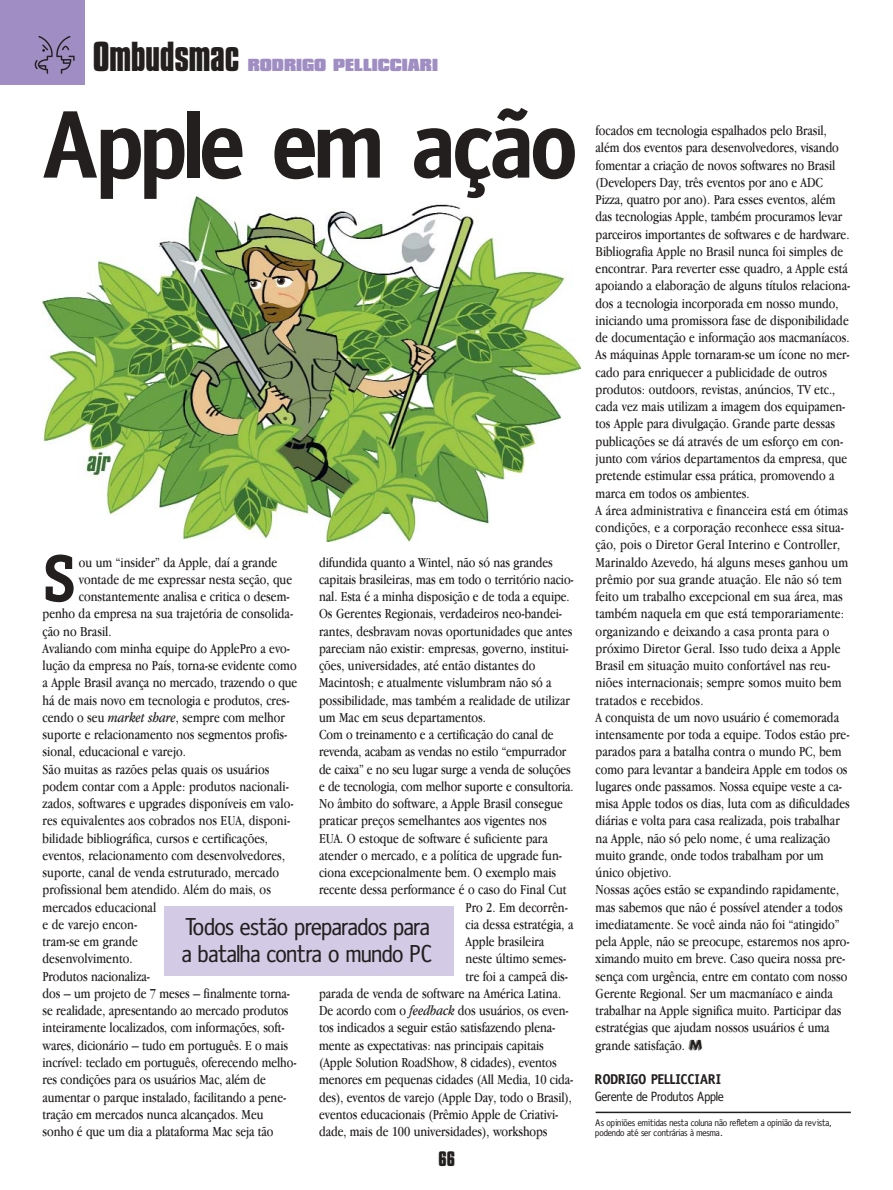
<style>
.page{position:relative;width:893px;height:1190px;background:#fff}
.page>*{position:absolute;margin:0;border:0;box-sizing:border-box;transform-origin:0 0}
.t1{font:700 96.75px "Obscena";letter-spacing:-.025em;color:#231f1f}
.t2{font:700 66.3px "Oficina Serifada";color:#231f1f}
.t3{font:700 36px "Compacta BT";letter-spacing:-.015em;color:#231f1f}
.t4{font:24.75px/27px "Obscena";color:#231f1f}
.t5{font:700 18px "Compacta BT";color:#231f1f}
.t6{font:900 15px "Compacta BT";color:#9f8dc3}
.t7{font:14.25px/17.2px "Macmania Garamond Normal";color:#231f1f}
.t8{font:700 14.25px "Obscena";color:#231f1f}
.t9{font:13.5px "Obscena";color:#231f1f}
.t10{font:9.75px/10.8px "Obscena";color:#231f1f}
.s1{font-style:italic}
</style>
<div class="page">
<img style="left:43px;top:197px;width:537px;height:344px">
<div style="left:0;top:0;width:85px;height:85px;background:#9f8dc3"></div>
<svg style="left:35px;top:36px;width:40px;height:38px"></svg>
<hr style="left:595px;top:1111px;width:255px;height:2px;background:#231f1f">
<div style="left:164px;top:906px;width:289px;height:69px;background:#d3cbe6"></div>
<h3 class="t3" style="left:93px;top:41px;width:148px">Ombudsmac</h3>
<p class="t6" style="left:248px;top:59px;width:192px">RODRIGO PELLICCIARI</p>
<h1 class="t1" style="left:43px;top:111px;width:538px">Apple em ação</h1>
<h2 class="t2" style="left:43px;top:554px;width:35px">S</h2>
<p class="t7" style="left:79px;top:554px;width:200px">ou um “insider” da Apple, daí a grande</p>
<p class="t7" style="left:319px;top:554px;width:235px">difundida quanto a Wintel, não só nas grandes</p>
<p class="t7" style="left:319px;top:572px;width:256px">capitais brasileiras, mas em todo o território nacio-</p>
<p class="t7" style="left:319px;top:589px;width:252px">nal. Esta é a minha disposição e de toda a equipe.</p>
<p class="t7" style="left:319px;top:606px;width:244px">Os Gerentes Regionais, verdadeiros neo-bandei-</p>
<p class="t7" style="left:319px;top:623px;width:255px">rantes, desbravam novas oportunidades que antes</p>
<p class="t7" style="left:319px;top:641px;width:251px">pareciam não existir: empresas, governo, institui-</p>
<p class="t7" style="left:319px;top:658px;width:218px">ções, universidades, até então distantes do</p>
<p class="t7" style="left:319px;top:675px;width:234px">Macintosh; e atualmente vislumbram não só a</p>
<p class="t7" style="left:319px;top:692px;width:252px">possibilidade, mas também a realidade de utilizar</p>
<p class="t7" style="left:319px;top:710px;width:168px">um Mac em seus departamentos.</p>
<p class="t7" style="left:319px;top:727px;width:236px">Com o treinamento e a certificação do canal de</p>
<p class="t7" style="left:319px;top:744px;width:249px">revenda, acabam as vendas no estilo “empurrador</p>
<p class="t7" style="left:319px;top:761px;width:253px">de caixa” e no seu lugar surge a venda de soluções</p>
<p class="t7" style="left:319px;top:779px;width:256px">e de tecnologia, com melhor suporte e consultoria.</p>
<p class="t7" style="left:319px;top:796px;width:245px">No âmbito do software, a Apple Brasil consegue</p>
<p class="t7" style="left:319px;top:813px;width:229px">praticar preços semelhantes aos vigentes nos</p>
<p class="t7" style="left:319px;top:830px;width:230px">EUA. O estoque de software é suficiente para</p>
<p class="t7" style="left:319px;top:848px;width:244px">atender o mercado, e a política de upgrade fun-</p>
<p class="t7" style="left:319px;top:865px;width:239px">ciona excepcionalmente bem. O exemplo mais</p>
<p class="t7" style="left:319px;top:882px;width:249px">recente dessa performance é o caso do Final Cut</p>
<p class="t7" style="left:465px;top:899px;width:104px">Pro 2. Em decorrên-</p>
<p class="t7" style="left:465px;top:916px;width:109px">cia dessa estratégia, a</p>
<p class="t7" style="left:465px;top:934px;width:80px">Apple brasileira</p>
<p class="t7" style="left:465px;top:951px;width:102px">neste último semes-</p>
<p class="t7" style="left:465px;top:968px;width:104px">tre foi a campeã dis-</p>
<p class="t7" style="left:319px;top:985px;width:243px">parada de venda de software na América Latina.</p>
<p class="t7" style="left:319px;top:1003px;width:251px">De acordo com o <span class="s1">feedback</span> dos usuários, os even-</p>
<p class="t7" style="left:319px;top:1020px;width:238px">tos indicados a seguir estão satisfazendo plena-</p>
<p class="t7" style="left:319px;top:1037px;width:226px">mente as expectativas: nas principais capitais</p>
<p class="t7" style="left:319px;top:1055px;width:239px">(Apple Solution RoadShow, 8 cidades), eventos</p>
<p class="t7" style="left:319px;top:1072px;width:256px">menores em pequenas cidades (All Media, 10 cida-</p>
<p class="t7" style="left:319px;top:1089px;width:254px">des), eventos de varejo (Apple Day, todo o Brasil),</p>
<p class="t7" style="left:319px;top:1106px;width:241px">eventos educacionais (Prêmio Apple de Criativi-</p>
<p class="t7" style="left:319px;top:1124px;width:230px">dade, mais de 100 universidades), workshops</p>
<p class="t7" style="left:79px;top:572px;width:215px">vontade de me expressar nesta seção, que</p>
<p class="t7" style="left:79px;top:589px;width:212px">constantemente analisa e critica o desem-</p>
<p class="t7" style="left:43px;top:606px;width:252px">penho da empresa na sua trajetória de consolida-</p>
<p class="t7" style="left:43px;top:623px;width:70px">ção no Brasil.</p>
<p class="t7" style="left:43px;top:641px;width:249px">Avaliando com minha equipe do ApplePro a evo-</p>
<p class="t7" style="left:43px;top:658px;width:256px">lução da empresa no País, torna-se evidente como</p>
<p class="t7" style="left:43px;top:675px;width:256px">a Apple Brasil avança no mercado, trazendo o que</p>
<p class="t7" style="left:43px;top:692px;width:249px">há de mais novo em tecnologia e produtos, cres-</p>
<p class="t7" style="left:43px;top:710px;width:244px">cendo o seu <span class="s1">market share</span>, sempre com melhor</p>
<p class="t7" style="left:43px;top:727px;width:246px">suporte e relacionamento nos segmentos profis-</p>
<p class="t7" style="left:43px;top:744px;width:145px">sional, educacional e varejo.</p>
<p class="t7" style="left:43px;top:761px;width:228px">São muitas as razões pelas quais os usuários</p>
<p class="t7" style="left:43px;top:779px;width:248px">podem contar com a Apple: produtos nacionali-</p>
<p class="t7" style="left:43px;top:796px;width:252px">zados, softwares e upgrades disponíveis em valo-</p>
<p class="t7" style="left:43px;top:813px;width:249px">res equivalentes aos cobrados nos EUA, disponi-</p>
<p class="t7" style="left:43px;top:830px;width:227px">bilidade bibliográfica, cursos e certificações,</p>
<p class="t7" style="left:43px;top:848px;width:244px">eventos, relacionamento com desenvolvedores,</p>
<p class="t7" style="left:43px;top:865px;width:238px">suporte, canal de venda estruturado, mercado</p>
<p class="t7" style="left:43px;top:882px;width:230px">profissional bem atendido. Além do mais, os</p>
<p class="t7" style="left:43px;top:899px;width:115px">mercados educacional</p>
<p class="t7" style="left:43px;top:917px;width:96px">e de varejo encon-</p>
<p class="t7" style="left:43px;top:934px;width:97px">tram-se em grande</p>
<p class="t7" style="left:43px;top:951px;width:92px">desenvolvimento.</p>
<p class="t7" style="left:43px;top:968px;width:109px">Produtos nacionaliza-</p>
<p class="t7" style="left:43px;top:986px;width:249px">dos – um projeto de 7 meses – finalmente torna-</p>
<p class="t7" style="left:43px;top:1003px;width:247px">se realidade, apresentando ao mercado produtos</p>
<p class="t7" style="left:43px;top:1020px;width:244px">inteiramente localizados, com informações, soft-</p>
<p class="t7" style="left:43px;top:1037px;width:247px">wares, dicionário – tudo em português. E o mais</p>
<p class="t7" style="left:43px;top:1055px;width:255px">incrível: teclado em português, oferecendo melho-</p>
<p class="t7" style="left:43px;top:1072px;width:225px">res condições para os usuários Mac, além de</p>
<p class="t7" style="left:43px;top:1089px;width:245px">aumentar o parque instalado, facilitando a pene-</p>
<p class="t7" style="left:43px;top:1106px;width:222px">tração em mercados nunca alcançados. Meu</p>
<p class="t7" style="left:43px;top:1124px;width:232px">sonho é que um dia a plataforma Mac seja tão</p>
<h3 class="t4" style="left:183px;top:915px;width:252px">Todos estão preparados para a batalha contra o mundo PC</h3>
<p class="t5" style="left:438px;top:1150px;width:18px">66</p>
<p class="t7" style="left:595px;top:123px;width:256px">focados em tecnologia espalhados pelo Brasil, além dos eventos para desenvolvedores, visando fomentar a criação de novos softwares no Brasil (Developers Day, três eventos por ano e ADC Pizza, quatro por ano). Para esses eventos, além das tecnologias Apple, também procuramos levar parceiros importantes de softwares e de hardware.<br>Bibliografia Apple no Brasil nunca foi simples de encontrar. Para reverter esse quadro, a Apple está apoiando a elaboração de alguns títulos relaciona&shy;dos a tecnologia incorporada em nosso mundo, iniciando uma promissora fase de disponibilidade de documentação e informação aos macmaníacos.<br>As máquinas Apple tornaram-se um ícone no mer&shy;cado para enriquecer a publicidade de outros produtos: outdoors, revistas, anúncios, TV etc., cada vez mais utilizam a imagem dos equipamen&shy;tos Apple para divulgação. Grande parte dessas publicações se dá através de um esforço em con&shy;junto com vários departamentos da empresa, que pretende estimular essa prática, promovendo a marca em todos os ambientes.<br>A área administrativa e financeira está em ótimas condições, e a corporação reconhece essa situa&shy;ção, pois o Diretor Geral Interino e Controller, Marinaldo Azevedo, há alguns meses ganhou um prêmio por sua grande atuação. Ele não só tem feito um trabalho excepcional em sua área, mas também naquela em que está temporariamente: organizando e deixando a casa pronta para o próximo Diretor Geral. Isso tudo deixa a Apple Brasil em situação muito confortável nas reu&shy;niões internacionais; sempre somos muito bem tratados e recebidos.<br>A conquista de um novo usuário é comemorada intensamente por toda a equipe. Todos estão pre&shy;parados para a batalha contra o mundo PC, bem como para levantar a bandeira Apple em todos os lugares onde passamos. Nossa equipe veste a ca&shy;misa Apple todos os dias, luta com as dificuldades diárias e volta para casa realizada, pois trabalhar na Apple, não só pelo nome, é uma realização muito grande, onde todos trabalham por um único objetivo.<br>Nossas ações estão se expandindo rapidamente, mas sabemos que não é possível atender a todos imediatamente. Se você ainda não foi “atingido” pela Apple, não se preocupe, estaremos nos apro&shy;ximando muito em breve. Caso queira nossa pre&shy;sença com urgência, entre em contato com nosso Gerente Regional. Ser um macmaníaco e ainda trabalhar na Apple significa muito. Participar das estratégias que ajudam nossos usuários é uma grande satisfação. µ</p>
<p class="t8" style="left:595px;top:1074px;width:127px">RODRIGO PELLICCIARI</p>
<p class="t9" style="left:595px;top:1092px;width:130px">Gerente de Produtos Apple</p>
<p class="t10" style="left:595px;top:1117px;width:237px">As opiniões emitidas nesta coluna não refletem a opinião da revista, podendo até ser contrárias à mesma.</p>
</div>
